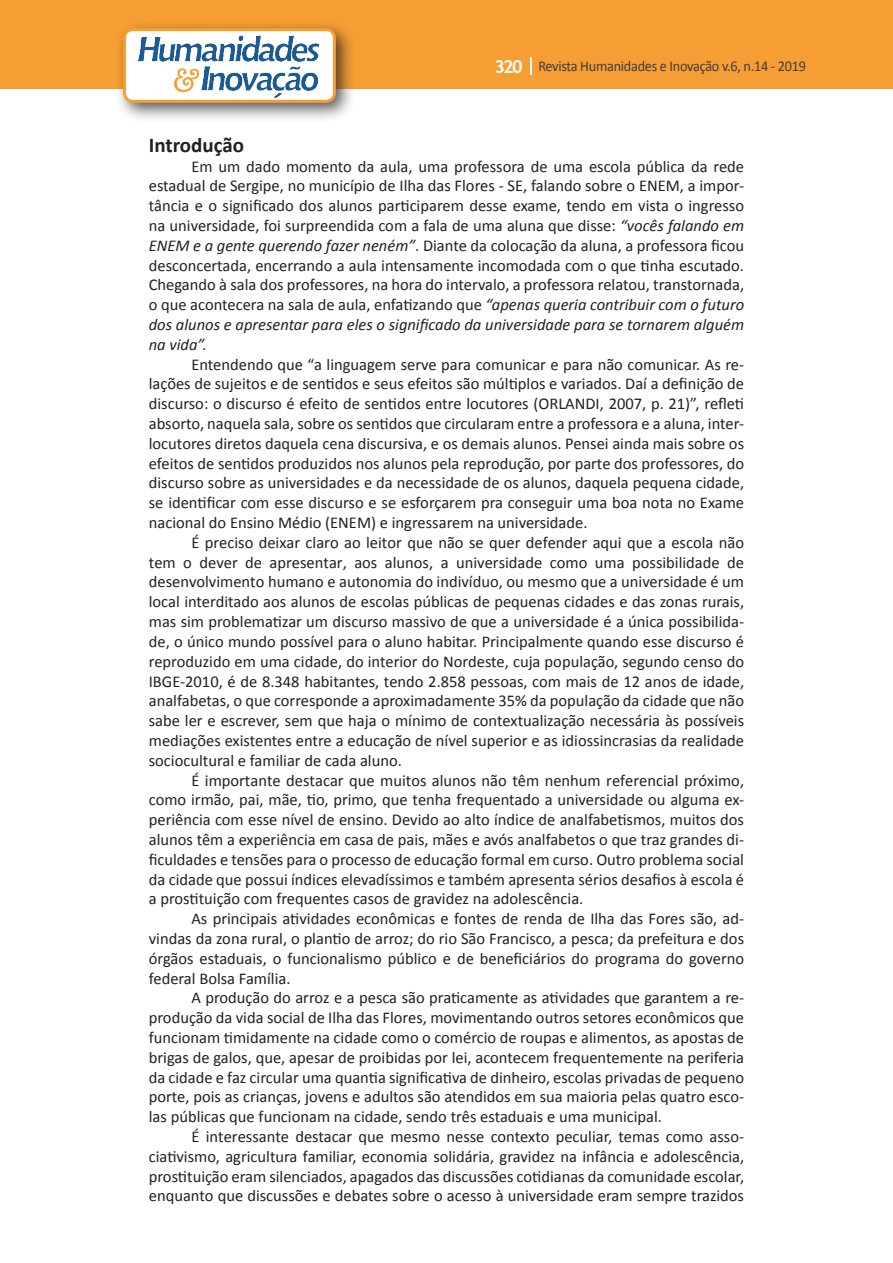
<style>
.page{position:relative;width:893px;height:1263px;background:#fff}
.page>*{position:absolute;margin:0;border:0;box-sizing:border-box;transform-origin:0 0}
.Titulo_2{font:700 21px "Calibri";color:#231f20}
.t1{font:700 18px "Trebuchet MS";color:#fff}
.Texto{font:16.5px/19.8px "Calibri";color:#231f20;text-align:justify}
.texto{font:15px "Calibri";letter-spacing:-.02em;color:#3e3e3f;scale:.95 1}
.s1{font-style:italic}
</style>
<div class="page">
<div style="left:0;top:0;width:893px;height:88px;background:#f69e34"></div>
<svg style="left:530px;top:57px;width:2px;height:18px"></svg>
<div style="left:115px;top:20px;width:241px;height:103px;background:#231f20;opacity:.75"></div>
<div style="left:125px;top:30px;width:209px;height:71px;background:#fff;border-radius:9px"></div>
<img style="left:138px;top:35px;width:181px;height:62px">
<div style="left:123px;top:28px;width:213px;height:75px;border:3px solid #f69e34;border-radius:9px"></div>
<p class="t1" style="left:495px;top:55px;width:30px">320</p>
<p class="texto" style="left:538px;top:57px;width:283px">Revista Humanidades e Inovação v.6, n.14 - 2019</p>
<p class="Titulo_2" style="left:149px;top:130px;width:97px">Introdução</p>
<p class="Texto" style="left:149px;top:156px;width:597px;text-indent:43px">Em um dado momento da aula, uma professora de uma escola pública da rede estadual de Sergipe, no município de Ilha das Flores - SE, falando sobre o ENEM, a impor&shy;tância e o significado dos alunos participarem desse exame, tendo em vista o ingresso na universidade, foi surpreendida com a fala de uma aluna que disse: <span class="s1">“vocês falando em ENEM e a gente querendo fazer neném”</span>. Diante da colocação da aluna, a professora ficou desconcertada, encerrando a aula intensamente incomodada com o que tinha escutado.<br>Chegando à sala dos professores, na hora do intervalo, a professora relatou, transtornada, o que acontecera na sala de aula, enfatizando que <span class="s1">“apenas queria contribuir com o futuro dos alunos e apresentar para eles o significado da universidade para se tornarem alguém na vida”.</span></p>
<p class="Texto" style="left:149px;top:354px;width:597px;text-indent:43px">Entendendo que “a linguagem serve para comunicar e para não comunicar. As re&shy;lações de sujeitos e de sentidos e seus efeitos são múltiplos e variados. Daí a definição de discurso: o discurso é efeito de sentidos entre locutores (ORLANDI, 2007, p. 21)”, refleti absorto, naquela sala, sobre os sentidos que circularam entre a professora e a aluna, inter&shy;locutores diretos daquela cena discursiva, e os demais alunos. Pensei ainda mais sobre os efeitos de sentidos produzidos nos alunos pela reprodução, por parte dos professores, do discurso sobre as universidades e da necessidade de os alunos, daquela pequena cidade, se identificar com esse discurso e se esforçarem pra conseguir uma boa nota no Exame nacional do Ensino Médio (ENEM) e ingressarem na universidade.</p>
<p class="Texto" style="left:149px;top:532px;width:597px;text-indent:43px">É preciso deixar claro ao leitor que não se quer defender aqui que a escola não tem o dever de apresentar, aos alunos, a universidade como uma possibilidade de desenvolvimento humano e autonomia do indivíduo, ou mesmo que a universidade é um local interditado aos alunos de escolas públicas de pequenas cidades e das zonas rurais, mas sim problematizar um discurso massivo de que a universidade é a única possibilida&shy;de, o único mundo possível para o aluno habitar. Principalmente quando esse discurso é reproduzido em uma cidade, do interior do Nordeste, cuja população, segundo censo do IBGE-2010, é de 8.348 habitantes, tendo 2.858 pessoas, com mais de 12 anos de idade, analfabetas, o que corresponde a aproximadamente 35% da população da cidade que não sabe ler e escrever, sem que haja o mínimo de contextualização necessária às possíveis mediações existentes entre a educação de nível superior e as idiossincrasias da realidade sociocultural e familiar de cada aluno.</p>
<p class="Texto" style="left:149px;top:770px;width:597px;text-indent:43px">É importante destacar que muitos alunos não têm nenhum referencial próximo, como irmão, pai, mãe, tio, primo, que tenha frequentado a universidade ou alguma ex&shy;periência com esse nível de ensino. Devido ao alto índice de analfabetismos, muitos dos alunos têm a experiência em casa de pais, mães e avós analfabetos o que traz grandes di&shy;ficuldades e tensões para o processo de educação formal em curso. Outro problema social da cidade que possui índices elevadíssimos e também apresenta sérios desafios à escola é a prostituição com frequentes casos de gravidez na adolescência.</p>
<p class="Texto" style="left:149px;top:909px;width:597px;text-indent:43px">As principais atividades econômicas e fontes de renda de Ilha das Fores são, ad&shy;vindas da zona rural, o plantio de arroz; do rio São Francisco, a pesca; da prefeitura e dos órgãos estaduais, o funcionalismo público e de beneficiários do programa do governo federal Bolsa Família.</p>
<p class="Texto" style="left:149px;top:988px;width:597px;text-indent:43px">A produção do arroz e a pesca são praticamente as atividades que garantem a re&shy;produção da vida social de Ilha das Flores, movimentando outros setores econômicos que funcionam timidamente na cidade como o comércio de roupas e alimentos, as apostas de brigas de galos, que, apesar de proibidas por lei, acontecem frequentemente na periferia da cidade e faz circular uma quantia significativa de dinheiro, escolas privadas de pequeno porte, pois as crianças, jovens e adultos são atendidos em sua maioria pelas quatro esco&shy;las públicas que funcionam na cidade, sendo três estaduais e uma municipal.</p>
<p class="Texto" style="left:149px;top:1126px;width:597px;text-indent:43px">É interessante destacar que mesmo nesse contexto peculiar, temas como asso&shy;ciativismo, agricultura familiar, economia solidária, gravidez na infância e adolescência, prostituição eram silenciados, apagados das discussões cotidianas da comunidade escolar, enquanto que discussões e debates sobre o acesso à universidade eram sempre trazidos</p>
</div>
